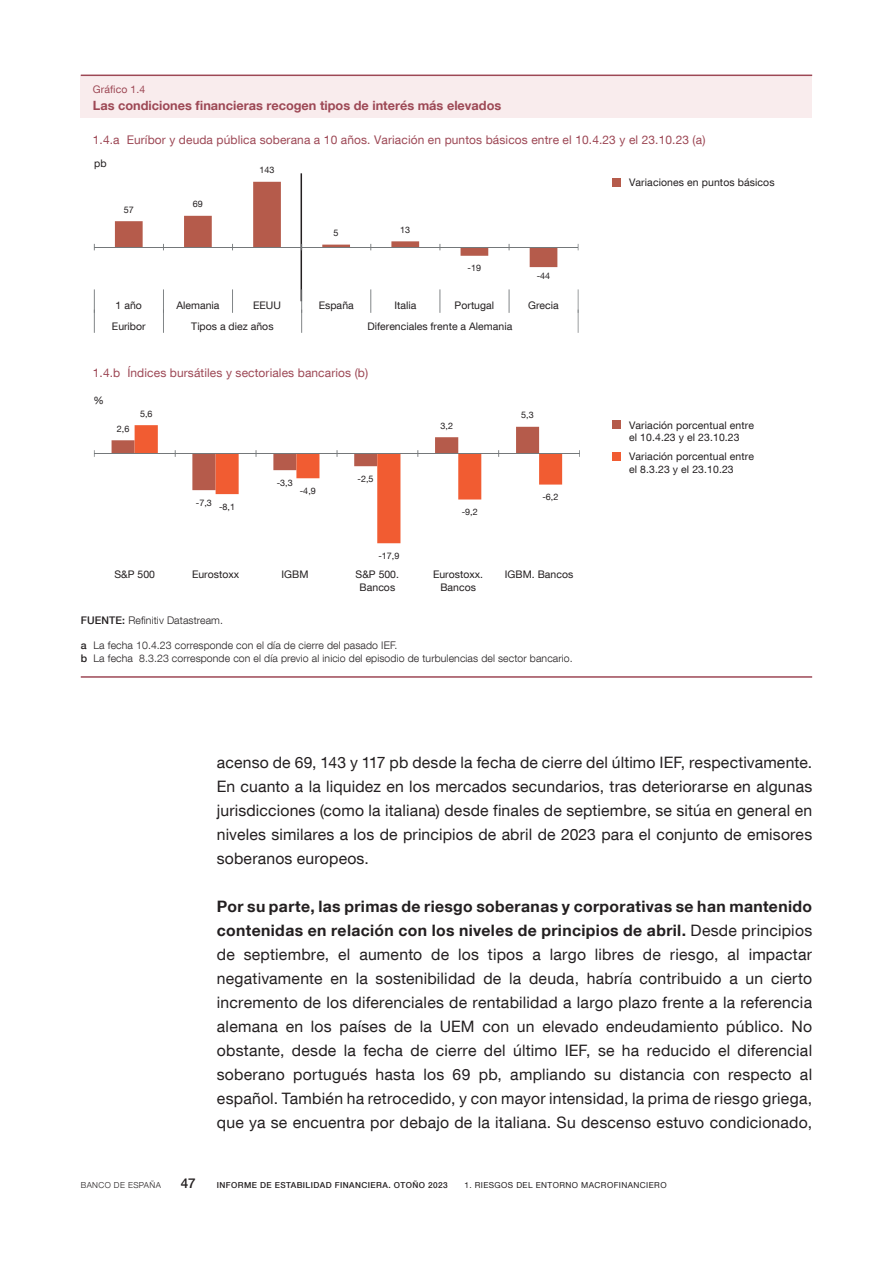
<style>
.page{position:relative;width:893px;height:1263px;background:#fff}
.page>*{position:absolute;margin:0;border:0;box-sizing:border-box;transform-origin:0 0}
.Texto_capítulo{font:15.75px/24px "Bd E Neue Helvetica";letter-spacing:.015em;color:#231f20;text-align:justify}
.t1{font:500 13.5px "Bd E Neue Helvetica";color:#231f20}
.t2{font:700 12.75px "Bd E Neue Helvetica";color:#9d4855}
.t3{font:12px "Bd E Neue Helvetica";letter-spacing:.01em;color:#9d4855}
.t4{font:10.5px/12.6px "Bd E Neue Helvetica";letter-spacing:.01em;color:#231f20}
.t5{font:300 10.5px/12.6px "Bd E Neue Helvetica";letter-spacing:.01em;color:#231f20}
.t6{font:10.5px "Bd E Neue Helvetica";letter-spacing:.01em;color:#9d4855}
.t7{font:9px "Bd E Neue Helvetica";letter-spacing:.005em;color:#231f20}
.t8{font:500 8.25px "Bd E Neue Helvetica";letter-spacing:.05em;color:#231f20}
.t9{font:8.25px "Bd E Neue Helvetica";letter-spacing:.05em;color:#231f20}
.t10{font:300 8.25px "Bd E Neue Helvetica";letter-spacing:.05em;color:#231f20}
.s1{font-weight:500}
.s2{font-weight:700}
</style>
<div class="page">
<hr style="left:81px;top:676px;width:731px;height:2px;background:#9d4855">
<div style="left:612px;top:452px;width:9px;height:9px;background:#f15c32"></div>
<div style="left:612px;top:421px;width:9px;height:8px;background:#b55b4b"></div>
<hr style="left:301px;top:173px;width:1px;height:128px;background:#231f20">
<hr style="left:94px;top:247px;width:484px;height:1px;background:#74787a">
<svg style="left:232px;top:289px;width:1px;height:24px"></svg>
<svg style="left:370px;top:289px;width:1px;height:24px"></svg>
<svg style="left:439px;top:289px;width:1px;height:24px"></svg>
<svg style="left:115px;top:182px;width:442px;height:85px"></svg>
<svg style="left:509px;top:289px;width:1px;height:24px"></svg>
<svg style="left:94px;top:289px;width:1px;height:44px"></svg>
<svg style="left:163px;top:289px;width:1px;height:44px"></svg>
<svg style="left:301px;top:289px;width:1px;height:44px"></svg>
<svg style="left:578px;top:289px;width:1px;height:44px"></svg>
<svg style="left:135px;top:425px;width:427px;height:118px"></svg>
<hr style="left:94px;top:453px;width:486px;height:1px;background:#74787a">
<svg style="left:112px;top:427px;width:427px;height:63px"></svg>
<div style="left:612px;top:178px;width:9px;height:8px;background:#b55b4b"></div>
<div style="left:81px;top:75px;width:731px;height:43px;background:#f9eced"></div>
<hr style="left:81px;top:75px;width:731px;height:1px;background:#9d4855">
<p class="t6" style="left:93px;top:82px;width:54px">Gráfico 1.4</p>
<p class="t2" style="left:93px;top:98px;width:410px">Las condiciones financieras recogen tipos de interés más elevados</p>
<p class="t3" style="left:93px;top:132px;width:614px">1.4.a Euríbor y deuda pública soberana a 10 años. Variación en puntos básicos entre el 10.4.23 y el 23.10.23 (a)</p>
<p class="t4" style="left:94px;top:157px;width:14px">pb</p>
<p class="t7" style="left:124px;top:204px;width:12px">57</p>
<p class="t7" style="left:193px;top:198px;width:12px">69</p>
<p class="t7" style="left:259px;top:164px;width:17px">143</p>
<p class="t7" style="left:334px;top:227px;width:7px">5</p>
<p class="t7" style="left:400px;top:224px;width:12px">13</p>
<p class="t7" style="left:468px;top:262px;width:15px">-19</p>
<p class="t7" style="left:537px;top:270px;width:15px">-44</p>
<p class="t4" style="left:116px;top:299px;width:28px">1 año</p>
<p class="t4" style="left:176px;top:299px;width:45px">Alemania</p>
<p class="t4" style="left:253px;top:299px;width:29px">EEUU</p>
<p class="t4" style="left:319px;top:299px;width:36px">España</p>
<p class="t4" style="left:394px;top:299px;width:23px">Italia</p>
<p class="t4" style="left:455px;top:299px;width:41px">Portugal</p>
<p class="t4" style="left:528px;top:299px;width:32px">Grecia</p>
<p class="t4" style="left:112px;top:319px;width:35px">Euribor</p>
<p class="t4" style="left:191px;top:319px;width:84px">Tipos a diez años</p>
<p class="t4" style="left:367px;top:319px;width:146px">Diferenciales frente a Alemania</p>
<p class="t3" style="left:93px;top:366px;width:277px">1.4.b Índices bursátiles y sectoriales bancarios (b)</p>
<p class="t4" style="left:93px;top:393px;width:12px">%</p>
<p class="t7" style="left:117px;top:423px;width:14px">2,6</p>
<p class="t7" style="left:140px;top:408px;width:14px">5,6</p>
<p class="t7" style="left:521px;top:409px;width:14px">5,3</p>
<p class="t7" style="left:440px;top:420px;width:14px">3,2</p>
<p class="t7" style="left:196px;top:497px;width:17px">-7,3</p>
<p class="t7" style="left:219px;top:501px;width:17px">-8,1</p>
<p class="t7" style="left:277px;top:477px;width:17px">-3,3</p>
<p class="t7" style="left:300px;top:485px;width:17px">-4,9</p>
<p class="t7" style="left:358px;top:473px;width:17px">-2,5</p>
<p class="t7" style="left:378px;top:550px;width:23px">-17,9</p>
<p class="t7" style="left:462px;top:506px;width:17px">-9,2</p>
<p class="t7" style="left:542px;top:491px;width:17px">-6,2</p>
<p class="t4" style="left:114px;top:568px;width:42px">S&amp;P 500</p>
<p class="t4" style="left:192px;top:568px;width:49px">Eurostoxx</p>
<p class="t4" style="left:282px;top:568px;width:28px">IGBM</p>
<p class="t4" style="left:355px;top:568px;width:45px;text-align:center">S&amp;P 500.<br>Bancos</p>
<p class="t4" style="left:433px;top:568px;width:52px;text-align:center">Eurostoxx.<br>Bancos</p>
<p class="t4" style="left:505px;top:568px;width:70px">IGBM. Bancos</p>
<p class="t5" style="left:81px;top:614px;width:144px"><span class="s1">FUENTE:</span> Refinitiv Datastream.</p>
<p class="t5" style="left:81px;top:639px;width:493px"><span class="s1">a</span> La fecha 10.4.23 corresponde con el día de cierre del pasado IEF.<br><span class="s1">b</span> La fecha 8.3.23 corresponde con el día previo al inicio del episodio de turbulencias del sector bancario.</p>
<p class="t4" style="left:629px;top:176px;width:147px">Variaciones en puntos básicos</p>
<p class="t4" style="left:629px;top:418px;width:126px">Variación porcentual entre el 10.4.23 y el 23.10.23</p>
<p class="t4" style="left:629px;top:450px;width:126px">Variación porcentual entre el 8.3.23 y el 23.10.23</p>
<p class="Texto_capítulo" style="left:217px;top:750px;width:597px">acenso de 69, 143 y 117 pb desde la fecha de cierre del último IEF, respectivamente.<br>En cuanto a la liquidez en los mercados secundarios, tras deteriorarse en algunas jurisdicciones (como la italiana) desde finales de septiembre, se sitúa en general en niveles similares a los de principios de abril de 2023 para el conjunto de emisores soberanos europeos.</p>
<p class="Texto_capítulo" style="left:217px;top:894px;width:597px"><span class="s2">Por su parte, las primas de riesgo soberanas y corporativas se han mantenido contenidas en relación con los niveles de principios de abril.</span> Desde principios de septiembre, el aumento de los tipos a largo libres de riesgo, al impactar negativamente en la sostenibilidad de la deuda, habría contribuido a un cierto incremento de los diferenciales de rentabilidad a largo plazo frente a la referencia alemana en los países de la UEM con un elevado endeudamiento público. No obstante, desde la fecha de cierre del último IEF, se ha reducido el diferencial soberano portugués hasta los 69 pb, ampliando su distancia con respecto al español. También ha retrocedido, y con mayor intensidad, la prima de riesgo griega, que ya se encuentra por debajo de la italiana. Su descenso estuvo condicionado,</p>
<p class="t10" style="left:81px;top:1180px;width:82px">BANCO DE ESPAÑA</p>
<p class="t1" style="left:181px;top:1175px;width:16px">47</p>
<p class="t8" style="left:217px;top:1180px;width:232px">INFORME DE ESTABILIDAD FINANCIERA. OTOÑO 2023</p>
<p class="t9" style="left:464px;top:1180px;width:204px">1. RIESGOS DEL ENTORNO MACROFINANCIERO</p>
</div>
